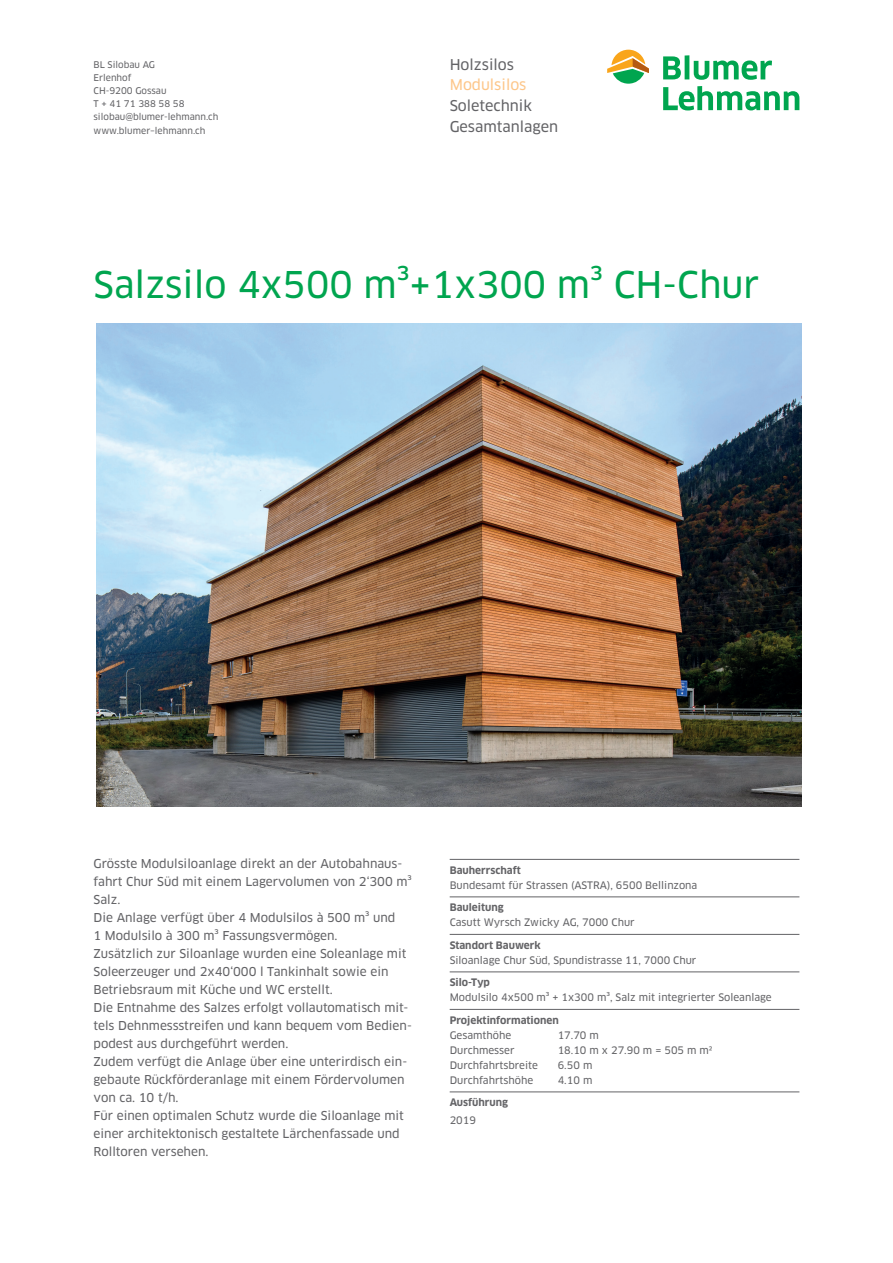
<style>
.page{position:relative;width:893px;height:1263px;background:#fff}
.page>*{position:absolute;margin:0;border:0;box-sizing:border-box;transform-origin:0 0}
.t1{font:36px "Clan OT News";color:#00a54f}
.t2{font:14.55px/20.7px "Clan OT News";color:#636366}
.t3{font:14.55px "Clan OT News";color:#fdc689}
.t4{font:12px/18px "Clan OT News";color:#636366}
.t5{font:10.2px "Clan OT News";color:#636366}
.t6{font:700 10.2px "Clan OT";color:#636366}
.t7{font:9px/13px "Clan OT News";color:#636366}
</style>
<div class="page">
<hr style="left:450px;top:859px;width:349px;height:1px;background:#636366">
<hr style="left:450px;top:896px;width:349px;height:1px;background:#636366">
<hr style="left:450px;top:934px;width:349px;height:1px;background:#636366">
<hr style="left:450px;top:971px;width:349px;height:1px;background:#636366">
<hr style="left:450px;top:1009px;width:349px;height:1px;background:#636366">
<hr style="left:450px;top:1091px;width:349px;height:1px;background:#636366">
<img style="left:96px;top:323px;width:705px;height:484px">
<svg style="left:663px;top:56px;width:18px;height:23px"></svg>
<hr style="left:685px;top:55px;width:4px;height:24px;background:#00a54f">
<svg style="left:694px;top:61px;width:78px;height:19px"></svg>
<svg style="left:663px;top:86px;width:136px;height:24px"></svg>
<svg style="left:607px;top:50px;width:42px;height:34px"></svg>
<p class="t7" style="left:94px;top:58px;width:126px">BL Silobau AG<br>Erlenhof<br>CH-9200 Gossau<br>T + 41 71 388 58 58 silobau@blumer-lehmann.ch www.blumer–lehmann.ch</p>
<p class="t2" style="left:450px;top:54px;width:66px">Holzsilos</p>
<p class="t3" style="left:450px;top:76px;width:78px">Modulsilos</p>
<p class="t2" style="left:450px;top:95px;width:110px">Soletechnik<br>Gesamtanlagen</p>
<h1 class="t1" style="left:94px;top:263px;width:668px">Salzsilo 4x500 m³+1x300 m³ CH-Chur</h1>
<p class="t4" style="left:94px;top:855px;width:320px">Grösste Modulsiloanlage direkt an der Autobahnaus&shy;fahrt Chur Süd mit einem Lagervolumen von 2‘300 m³<br>Salz.<br>Die Anlage verfügt über 4 Modulsilos à 500 m³ und<br>1 Modulsilo à 300 m³ Fassungsvermögen.<br>Zusätzlich zur Siloanlage wurden eine Soleanlage mit Soleerzeuger und 2x40‘000 l Tankinhalt sowie ein Betriebsraum mit Küche und WC erstellt.<br>Die Entnahme des Salzes erfolgt vollautomatisch mit&shy;tels Dehnmessstreifen und kann bequem vom Bedien&shy;podest aus durchgeführt werden.<br>Zudem verfügt die Anlage über eine unterirdisch ein&shy;gebaute Rückförderanlage mit einem Fördervolumen von ca. 10 t/h.<br>Für einen optimalen Schutz wurde die Siloanlage mit einer architektonisch gestaltete Lärchenfassade und Rolltoren versehen.</p>
<p class="t6" style="left:450px;top:864px;width:73px">Bauherrschaft</p>
<p class="t5" style="left:450px;top:879px;width:249px">Bundesamt für Strassen (ASTRA), 6500 Bellinzona</p>
<p class="t6" style="left:450px;top:901px;width:56px">Bauleitung</p>
<p class="t5" style="left:450px;top:916px;width:187px">Casutt Wyrsch Zwicky AG, 7000 Chur</p>
<p class="t6" style="left:450px;top:939px;width:93px">Standort Bauwerk</p>
<p class="t5" style="left:450px;top:954px;width:248px">Siloanlage Chur Süd, Spundistrasse 11, 7000 Chur</p>
<p class="t6" style="left:450px;top:976px;width:42px">Silo-Typ</p>
<p class="t5" style="left:450px;top:991px;width:324px">Modulsilo 4x500 m³ + 1x300 m³, Salz mit integrierter Soleanlage</p>
<p class="t6" style="left:450px;top:1014px;width:111px">Projektinformationen</p>
<p class="t5" style="left:450px;top:1029px;width:63px">Gesamthöhe</p>
<p class="t5" style="left:558px;top:1029px;width:43px">17.70 m</p>
<p class="t5" style="left:450px;top:1044px;width:66px">Durchmesser</p>
<p class="t5" style="left:558px;top:1044px;width:156px">18.10 m x 27.90 m = 505 m m2</p>
<p class="t5" style="left:450px;top:1059px;width:90px">Durchfahrtsbreite</p>
<p class="t5" style="left:558px;top:1059px;width:36px">6.50 m</p>
<p class="t5" style="left:450px;top:1074px;width:85px">Durchfahrtshöhe</p>
<p class="t5" style="left:558px;top:1074px;width:36px">4.10 m</p>
<p class="t6" style="left:450px;top:1096px;width:60px">Ausführung</p>
<p class="t5" style="left:450px;top:1114px;width:28px">2019</p>
</div>
